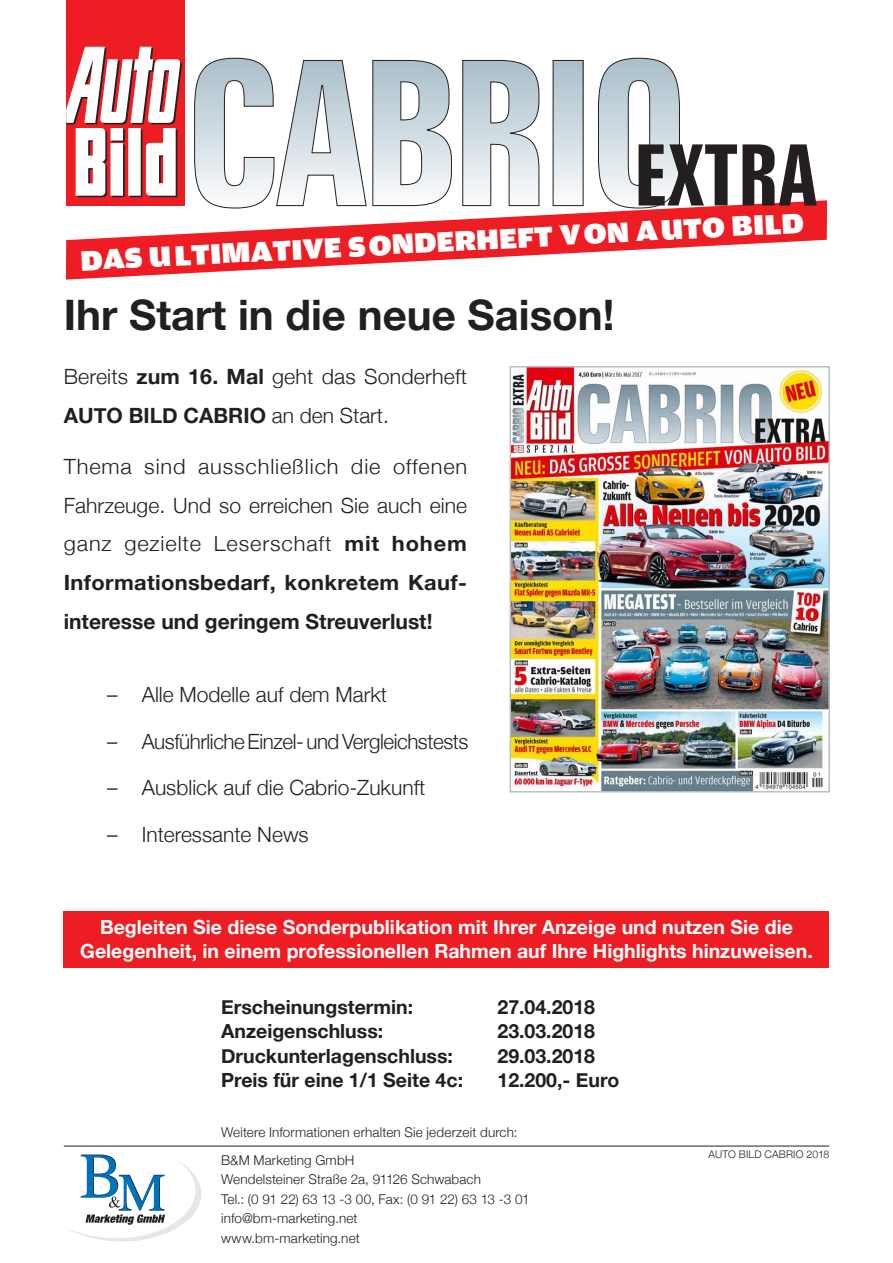
<style>
.page{position:relative;width:893px;height:1263px;background:#fff}
.page>*{position:absolute;margin:0;border:0;box-sizing:border-box;transform-origin:0 0}
.t1{font:700 84.9px "Univers Aubi Xtraschmal 30";color:#231f20}
.Flyer_ÜS{font:700 42px "Helvetica Neue";color:#231f20}
.t2{font:900 30px "Amplitude Aubi 5 Wide";color:#fff}
.Flyer_LT{font:300 21px/38.5px "Helvetica Neue";color:#231f20;text-align:justify;scale:1.04 1}
.Flyer_LT-2{font:300 21px/38.5px "Helvetica Neue";color:#231f20}
.Flyer_LT-3{font:300 21px "Helvetica Neue";letter-spacing:-.02em;color:#231f20}
.Flyer_Balken{font:700 19.5px/24.3px "Helvetica Neue";color:#fff;text-align:center}
.Flyer_LT-4{font:700 19.5px "Helvetica Neue";color:#231f20}
.t3{font:300 13.5px/19.5px "Helvetica Neue";letter-spacing:.01em;color:#231f20}
.t4{font:300 10.5px "Helvetica Neue";letter-spacing:.015em;color:#231f20}
.s1{font-weight:700}
</style>
<div class="page">
<hr style="left:64px;top:1146px;width:765px;height:1px;background:#231f20">
<svg style="left:69px;top:1154px;width:132px;height:87px"></svg>
<div style="left:64px;top:911px;width:765px;height:56px;background:#ee1d23"></div>
<img style="left:513px;top:369px;width:314px;height:420px">
<div style="left:510px;top:366px;width:320px;height:426px;border:2px solid #bcbdc0"></div>
<div style="left:66px;top:0;width:118px;height:206px;background:#ee1d23"></div>
<svg style="left:66px;top:47px;width:116px;height:150px"></svg>
<svg style="left:66px;top:200px;width:761px;height:80px;fill:#ee1d23"></svg>
<svg style="left:194px;top:58px;width:258px;height:150px"></svg>
<svg style="left:462px;top:60px;width:77px;height:146px"></svg>
<div style="left:553px;top:60px;width:30px;height:146px;background:linear-gradient(to bottom,#a8beca,#fafcfd)"></div>
<svg style="left:598px;top:58px;width:82px;height:150px"></svg>
<h1 class="t1" style="left:634px;top:127px;width:185px">EXTRA</h1>
<h3 class="t2" style="left:80px;top:244px;width:725px;rotate:-3deg">DAS ULTIMATIVE SONDERHEFT VON AUTO BILD</h3>
<p class="Flyer_ÜS" style="left:64px;top:282px;width:552px">Ihr Start in die neue Saison!</p>
<p class="Flyer_LT-2" style="left:64px;top:356px;width:405px">Bereits <span class="s1">zum 16. Mal</span> geht das Sonderheft<br><span class="s1">AUTO BILD CABRIO</span> an den Start.</p>
<p class="Flyer_LT" style="left:64px;top:446px;width:389px">Thema sind ausschließlich die offenen Fahrzeuge. Und so erreichen Sie auch eine ganz gezielte Leserschaft <span class="s1">mit hohem Informationsbedarf, konkretem Kauf&shy;interesse und geringem Streuverlust!</span></p>
<p class="Flyer_LT-2" style="left:107px;top:674px;width:281px">– Alle Modelle auf dem Markt</p>
<p class="Flyer_LT-3" style="left:107px;top:724px;width:363px">– Ausführliche Einzel- und Vergleichstests</p>
<p class="Flyer_LT-2" style="left:107px;top:767px;width:320px">– Ausblick auf die Cabrio-Zukunft</p>
<p class="Flyer_LT-2" style="left:107px;top:814px;width:203px">– Interessante News</p>
<p class="Flyer_Balken" style="left:80px;top:915px;width:734px">Begleiten Sie diese Sonderpublikation mit Ihrer Anzeige und nutzen Sie die<br>Gelegenheit, in einem professionellen Rahmen auf Ihre Highlights hinzuweisen.</p>
<p class="Flyer_LT-4" style="left:221px;top:992px;width:194px">Erscheinungstermin:</p>
<p class="Flyer_LT-4" style="left:497px;top:992px;width:99px">27.04.2018</p>
<p class="Flyer_LT-4" style="left:221px;top:1016px;width:164px">Anzeigenschluss:</p>
<p class="Flyer_LT-4" style="left:497px;top:1016px;width:99px">23.03.2018</p>
<p class="Flyer_LT-4" style="left:221px;top:1040px;width:233px">Druckunterlagenschluss:</p>
<p class="Flyer_LT-4" style="left:497px;top:1040px;width:99px">29.03.2018</p>
<p class="Flyer_LT-4" style="left:221px;top:1065px;width:243px">Preis für eine 1/1 Seite 4c:</p>
<p class="Flyer_LT-4" style="left:497px;top:1065px;width:123px">12.200,- Euro</p>
<p class="t3" style="left:221px;top:1121px;width:298px">Weitere Informationen erhalten Sie jederzeit durch:</p>
<p class="t3" style="left:221px;top:1149px;width:310px">B&amp;M Marketing GmbH<br>Wendelsteiner Straße 2a, 91126 Schwabach<br>Tel.: (0 91 22) 63 13 -3 00, Fax: (0 91 22) 63 13 -3 01 info@bm-marketing.net<br>www.bm-marketing.net</p>
<p class="t4" style="left:708px;top:1145px;width:122px">AUTO BILD CABRIO 2018</p>
</div>
